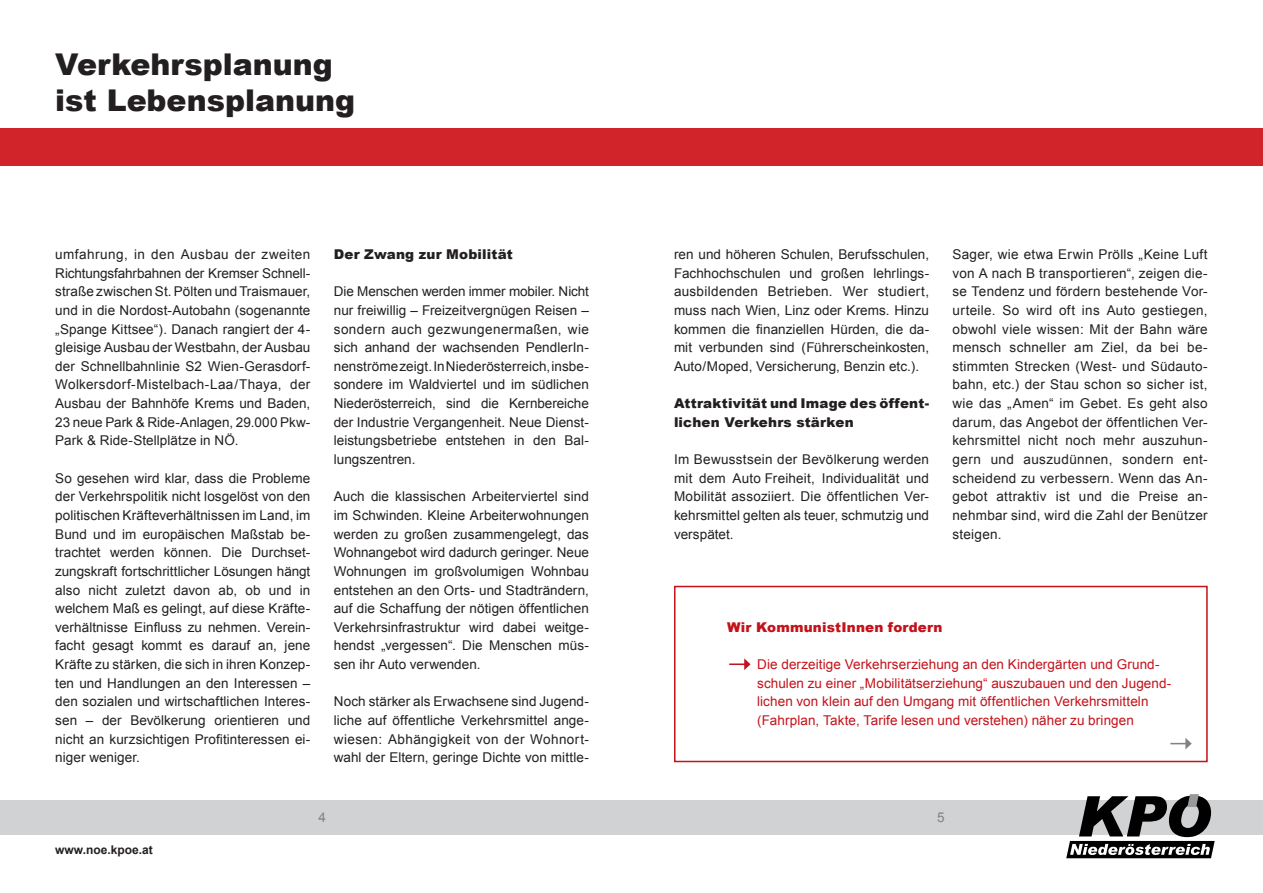
<style>
.page{position:relative;width:1263px;height:893px;background:#fff}
.page>*{position:absolute;margin:0;border:0;box-sizing:border-box;transform-origin:0 0}
.t1{font:900 30px "Arial";color:#231f20}
.Body_Text{font:13.5px/18.6px "Arial";letter-spacing:.005em;color:#231f20;text-align:justify}
.t2{font:13.5px/18.6px "Arial";letter-spacing:.005em;color:#c4121a}
.t3{font:900 13.5px/18.6px "Arial";letter-spacing:.015em;color:#231f20}
.heading_8{font:900 13.5px "Arial";letter-spacing:.015em;color:#c4121a}
.t4{font:13.5px "Arial";color:#808285}
.t5{font:700 12px "Arial";color:#231f20}
</style>
<div class="page">
<div style="left:0;top:129px;width:631px;height:37px;background:#d1232a"></div>
<div style="left:0;top:800px;width:631px;height:34px;background:#d1d2d4"></div>
<div style="left:631px;top:129px;width:632px;height:37px;background:#d1232a"></div>
<div style="left:631px;top:800px;width:632px;height:34px;background:#d1d2d4"></div>
<svg style="left:1066px;top:794px;width:149px;height:64px"></svg>
<div style="left:674px;top:586px;width:534px;height:176px;border:2px solid #c4121a"></div>
<svg style="left:729px;top:658px;width:21px;height:12px"></svg>
<svg style="left:1170px;top:738px;width:22px;height:11px"></svg>
<p class="t1" style="left:55px;top:43px;width:279px">Verkehrsplanung</p>
<p class="t1" style="left:55px;top:79px;width:301px">ist Lebensplanung</p>
<p class="Body_Text" style="left:55px;top:245px;width:257px">umfahrung, in den Ausbau der zweiten Richtungsfahrbahnen der Kremser Schnell&shy;straße zwischen St. Pölten und Traismauer, und in die Nordost-Autobahn (sogenannte „Spange Kittsee“). Danach rangiert der 4- gleisige Ausbau der Westbahn, der Ausbau der Schnellbahnlinie S2 Wien-Gerasdorf-Wolkersdorf-Mistelbach-Laa/Thaya, der Ausbau der Bahnhöfe Krems und Baden, 23 neue Park &amp; Ride-Anlagen, 29.000 Pkw-Park &amp; Ride-Stellplätze in NÖ.</p>
<p class="Body_Text" style="left:55px;top:469px;width:257px">So gesehen wird klar, dass die Probleme der Verkehrspolitik nicht losgelöst von den politischen Kräfteverhältnissen im Land, im Bund und im europäischen Maßstab be&shy;trachtet werden können. Die Durchset&shy;zungskraft fortschrittlicher Lösungen hängt also nicht zuletzt davon ab, ob und in welchem Maß es gelingt, auf diese Kräfte&shy;verhältnisse Einfluss zu nehmen. Verein&shy;facht gesagt kommt es darauf an, jene Kräfte zu stärken, die sich in ihren Konzep&shy;ten und Handlungen an den Interessen – den sozialen und wirtschaftlichen Interes&shy;sen – der Bevölkerung orientieren und nicht an kurzsichtigen Profitinteressen ei&shy;niger weniger.</p>
<p class="t3" style="left:334px;top:244px;width:180px">Der Zwang zur Mobilität</p>
<p class="Body_Text" style="left:334px;top:282px;width:257px">Die Menschen werden immer mobiler. Nicht nur freiwillig – Freizeitvergnügen Reisen – sondern auch gezwungenermaßen, wie sich anhand der wachsenden PendlerIn&shy;nenströme zeigt. In Niederösterreich, insbe&shy;sondere im Waldviertel und im südlichen Niederösterreich, sind die Kernbereiche der Industrie Vergangenheit. Neue Dienst&shy;leistungsbetriebe entstehen in den Bal&shy;lungszentren.</p>
<p class="Body_Text" style="left:334px;top:487px;width:257px">Auch die klassischen Arbeiterviertel sind im Schwinden. Kleine Arbeiterwohnungen werden zu großen zusammengelegt, das Wohnangebot wird dadurch geringer. Neue Wohnungen im großvolumigen Wohnbau entstehen an den Orts- und Stadträndern, auf die Schaffung der nötigen öffentlichen Verkehrsinfrastruktur wird dabei weitge&shy;hendst „vergessen“. Die Menschen müs&shy;sen ihr Auto verwenden.</p>
<p class="Body_Text" style="left:334px;top:692px;width:257px">Noch stärker als Erwachsene sind Jugend&shy;liche auf öffentliche Verkehrsmittel ange&shy;wiesen: Abhängigkeit von der Wohnort&shy;wahl der Eltern, geringe Dichte von mittle-</p>
<p class="Body_Text" style="left:674px;top:245px;width:257px">ren und höheren Schulen, Berufsschulen, Fachhochschulen und großen lehrlings&shy;ausbildenden Betrieben. Wer studiert, muss nach Wien, Linz oder Krems. Hinzu kommen die finanziellen Hürden, die da&shy;mit verbunden sind (Führerscheinkosten, Auto/Moped, Versicherung, Benzin etc.).</p>
<p class="t3" style="left:674px;top:394px;width:257px">Attraktivität und Image des öffent&shy;lichen Verkehrs stärken</p>
<p class="Body_Text" style="left:674px;top:450px;width:257px">Im Bewusstsein der Bevölkerung werden mit dem Auto Freiheit, Individualität und Mobilität assoziiert. Die öffentlichen Ver&shy;kehrsmittel gelten als teuer, schmutzig und verspätet.</p>
<p class="Body_Text" style="left:952px;top:245px;width:257px">Sager, wie etwa Erwin Prölls „Keine Luft von A nach B transportieren“, zeigen die&shy;se Tendenz und fördern bestehende Vor&shy;urteile. So wird oft ins Auto gestiegen, obwohl viele wissen: Mit der Bahn wäre mensch schneller am Ziel, da bei be&shy;stimmten Strecken (West- und Südauto&shy;bahn, etc.) der Stau schon so sicher ist, wie das „Amen“ im Gebet. Es geht also darum, das Angebot der öffentlichen Ver&shy;kehrsmittel nicht noch mehr auszuhun&shy;gern und auszudünnen, sondern ent&shy;scheidend zu verbessern. Wenn das An&shy;gebot attraktiv ist und die Preise an&shy;nehmbar sind, wird die Zahl der Benützer steigen.</p>
<p class="heading_8" style="left:727px;top:617px;width:217px">Wir KommunistInnen fordern</p>
<p class="t2" style="left:757px;top:655px;width:416px">Die derzeitige Verkehrserziehung an den Kindergärten und Grund&shy;schulen zu einer „Mobilitätserziehung“ auszubauen und den Jugend&shy;lichen von klein auf den Umgang mit öffentlichen Verkehrsmitteln (Fahrplan, Takte, Tarife lesen und verstehen) näher zu bringen</p>
<p class="t5" style="left:55px;top:842px;width:99px">www.noe.kpoe.at</p>
<p class="t4" style="left:318px;top:808px;width:9px">4</p>
<p class="t4" style="left:937px;top:808px;width:9px">5</p>
</div>
